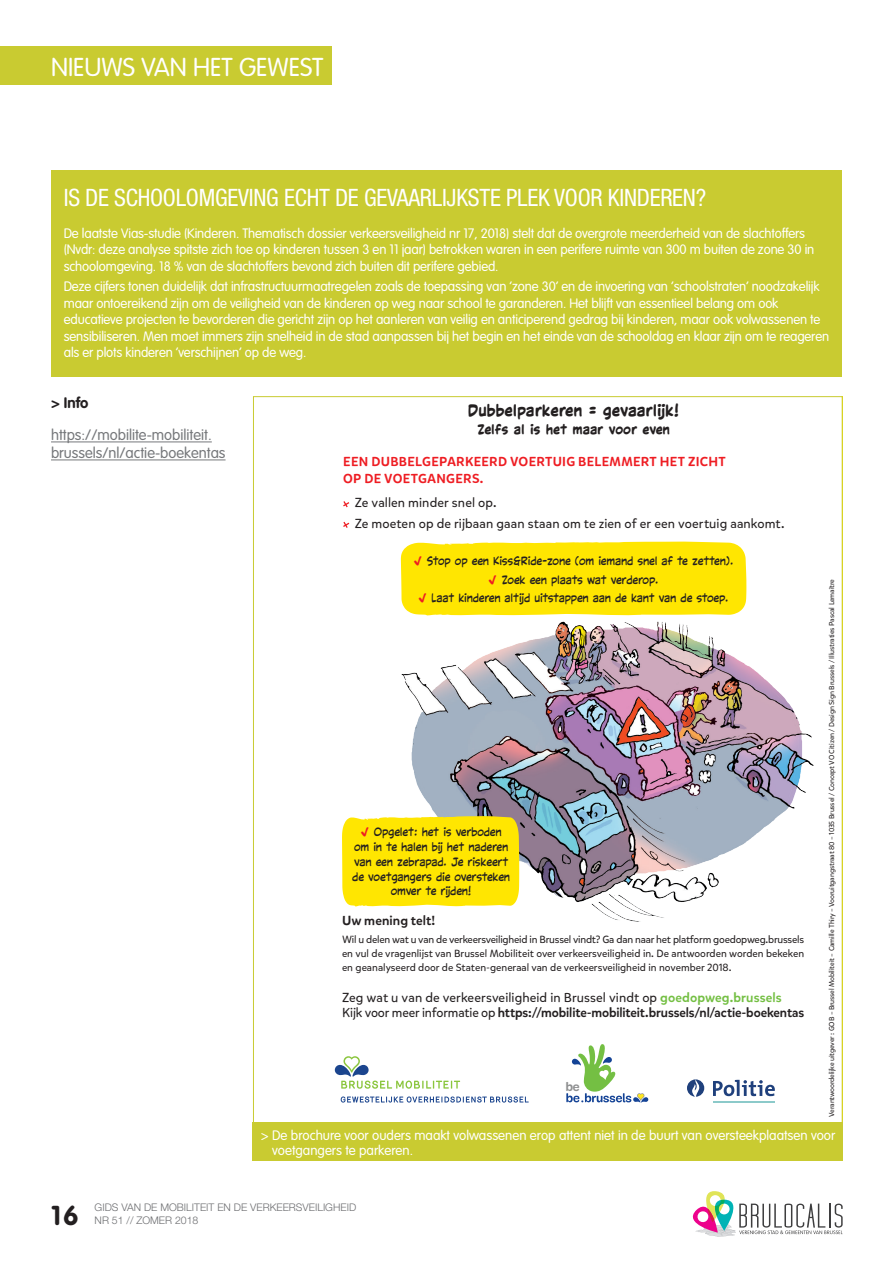
<style>
.page{position:relative;width:893px;height:1263px;background:#fff}
.page>*{position:absolute;margin:0;border:0;box-sizing:border-box;transform-origin:0 0}
.t1{font:700 27px "VAG Rounded";color:#231f20}
.t2{font:300 25.5px "VAG Rounded";color:#fff}
.Encadré_Titre{font:condensed 24px "Helvetica Neue LT Pro";letter-spacing:-.01em;color:#fff}
.t3{font:700 15.6px "CC Victory Speech Lower";color:#231f20}
.Plus_d_Info_Texte_Gr{font:300 15px/18px "VAG Rounded";color:#76787b}
.t4{font:700 15px "VAG Rounded";color:#231f20}
.Encadré_texte{font:300 13.5px/16.5px "VAG Rounded";letter-spacing:-.01em;color:#fff}
.t5{font:13.05px/20.5px "Mikado";letter-spacing:.005em;color:#231f20}
.t6{font:500 13.05px/17px "Mikado";letter-spacing:.02em;color:#ee1d23}
.t7{font:700 13.05px "CC Victory Speech Lower";color:#231f20}
.t8{font:500 13.05px "Mikado";letter-spacing:.005em;color:#231f20}
.t9{font:700 12.45px "Mija";color:#8f9091}
.t10{font:11.7px/15px "CC Victory Speech Lower";letter-spacing:-.01em;color:#231f20;text-align:center}
.t11{font:300 10.5px/12.6px "Helvetica Neue LT Pro";color:#6c6d70}
.t12{font:10.35px/14.2px "Mikado";color:#231f20;text-align:justify}
.t13{font:7.2px "Mikado";letter-spacing:-.02em;color:#231f20}
.s1{font-weight:700;color:#ee1d23}
.s2{font-weight:500;color:#74bf43}
.s3{font-weight:500}
</style>
<div class="page">
<div style="left:401px;top:541px;width:345px;height:70px;background:#ffe601"></div>
<svg style="left:343px;top:501px;width:7px;height:7px"></svg>
<svg style="left:343px;top:521px;width:7px;height:7px"></svg>
<svg style="left:566px;top:1044px;width:82px;height:58px"></svg>
<img style="left:401px;top:611px;width:413px;height:311px">
<div style="left:342px;top:816px;width:177px;height:91px;background:#ffe601"></div>
<svg style="left:713px;top:1080px;width:62px;height:16px"></svg>
<hr style="left:713px;top:1101px;width:61px;height:1px;background:#8ccaca">
<svg style="left:687px;top:1079px;width:17px;height:18px"></svg>
<svg style="left:341px;top:1096px;width:188px;height:6px"></svg>
<svg style="left:335px;top:1056px;width:125px;height:33px"></svg>
<div style="left:252px;top:1123px;width:591px;height:38px;background:#c9cb31"></div>
<div style="left:51px;top:170px;width:791px;height:206px;background:#c9cb31"></div>
<hr style="left:51px;top:442px;width:161px;height:1px;background:#76787b">
<hr style="left:51px;top:460px;width:175px;height:1px;background:#76787b">
<svg style="left:692px;top:1191px;width:151px;height:46px"></svg>
<div style="left:0;top:47px;width:332px;height:38px;background:#c9cb31"></div>
<h2 class="t2" style="left:51px;top:52px;width:274px">NIEUWS VAN HET GEWEST</h2>
<p class="Encadré_Titre" style="left:64px;top:184px;width:644px">IS DE SCHOOLOMGEVING ECHT DE GEVAARLIJKSTE PLEK VOOR KINDEREN?</p>
<p class="Encadré_texte" style="left:64px;top:224px;width:752px">De laatste Vias-studie (Kinderen. Thematisch dossier verkeersveiligheid nr 17, 2018) stelt dat de overgrote meerderheid van de slachtoffers (Nvdr: deze analyse spitste zich toe op kinderen tussen 3 en 11 jaar) betrokken waren in een perifere ruimte van 300 m buiten de zone 30 in schoolomgeving. 18 % van de slachtoffers bevond zich buiten dit perifere gebied.</p>
<p class="Encadré_texte" style="left:64px;top:278px;width:767px">Deze cijfers tonen duidelijk dat infrastructuurmaatregelen zoals de toepassing van ‘zone 30’ en de invoering van ‘schoolstraten’ noodzakelijk maar ontoereikend zijn om de veiligheid van de kinderen op weg naar school te garanderen. Het blijft van essentieel belang om ook educatieve projecten te bevorderen die gericht zijn op het aanleren van veilig en anticiperend gedrag bij kinderen, maar ook volwassenen te sensibiliseren. Men moet immers zijn snelheid in de stad aanpassen bij het begin en het einde van de schooldag en klaar zijn om te reageren als er plots kinderen ‘verschijnen’ op de weg.</p>
<p class="t4" style="left:51px;top:394px;width:39px">&gt; Info</p>
<p class="Plus_d_Info_Texte_Gr" style="left:51px;top:426px;width:176px">https://mobilite-mobiliteit. brussels/nl/actie-boekentas</p>
<p class="t3" style="left:468px;top:401px;width:213px">Dubbelparkeren = gevaarlijk!</p>
<p class="t7" style="left:477px;top:422px;width:194px">Zelfs al is het maar voor even</p>
<p class="t6" style="left:343px;top:453px;width:384px">EEN DUBBELGEPARKEERD VOERTUIG BELEMMERT HET ZICHT<br>OP DE VOETGANGERS.</p>
<p class="t5" style="left:355px;top:493px;width:431px">Ze vallen minder snel op.<br>Ze moeten op de rijbaan gaan staan om te zien of er een voertuig aankomt.</p>
<p class="t10" style="left:414px;top:552px;width:321px;line-height:18.6px"><span class="s1">√</span> Stop op een Kiss&amp;Ride-zone (om iemand snel af te zetten). <span class="s1">√</span> Zoek een plaats wat verderop.<br><span class="s1">√</span> Laat kinderen altijd uitstappen aan de kant van de stoep.</p>
<p class="t13" style="left:827px;top:1117px;width:539px;rotate:-90deg">Verantwoordelijke uitgever : GOB – Brussel Mobiliteit – Camille Thiry – Vooruitgangstraat 80 – 1035 Brussel / Concept VO Citizen / Design Sign Brussels / Illustraties Pascal Lemaître</p>
<p class="t10" style="left:352px;top:824px;width:159px"><span class="s1">√</span> Opgelet: het is verboden om in te halen bij het naderen van een zebrapad. Je riskeert de voetgangers die oversteken omver te rijden!</p>
<p class="t8" style="left:342px;top:912px;width:95px">Uw mening telt!</p>
<p class="t12" style="left:342px;top:932px;width:464px">Wil u delen wat u van de verkeersveiligheid in Brussel vindt? Ga dan naar het platform goedopweg.brussels en vul de vragenlijst van Brussel Mobiliteit over verkeersveiligheid in. De antwoorden worden bekeken en geanalyseerd door de Staten-generaal van de verkeersveiligheid in november 2018.</p>
<p class="t5" style="left:342px;top:990px;width:464px;line-height:15.6px">Zeg wat u van de verkeersveiligheid in Brussel vindt op <span class="s2">goedopweg.brussels<br></span>Kijk voor meer informatie op <span class="s3">https://mobilite-mobiliteit.brussels/nl/actie-boekentas</span></p>
<p class="t9" style="left:566px;top:1080px;width:15px">be</p>
<p class="Encadré_texte" style="left:272px;top:1127px;width:565px;line-height:15px;text-indent:-11px">&gt; De brochure voor ouders maakt volwassenen erop attent niet in de buurt van oversteekplaatsen voor voetgangers te parkeren.</p>
<h1 class="t1" style="left:51px;top:1199px;width:29px">16</h1>
<p class="t11" style="left:95px;top:1201px;width:263px">GIDS VAN DE MOBILITEIT EN DE VERKEERSVEILIGHEID<br>NR 51 // ZOMER</p>
<p class="t11" style="left:175px;top:1213px;width:25px">2018</p>
</div>
